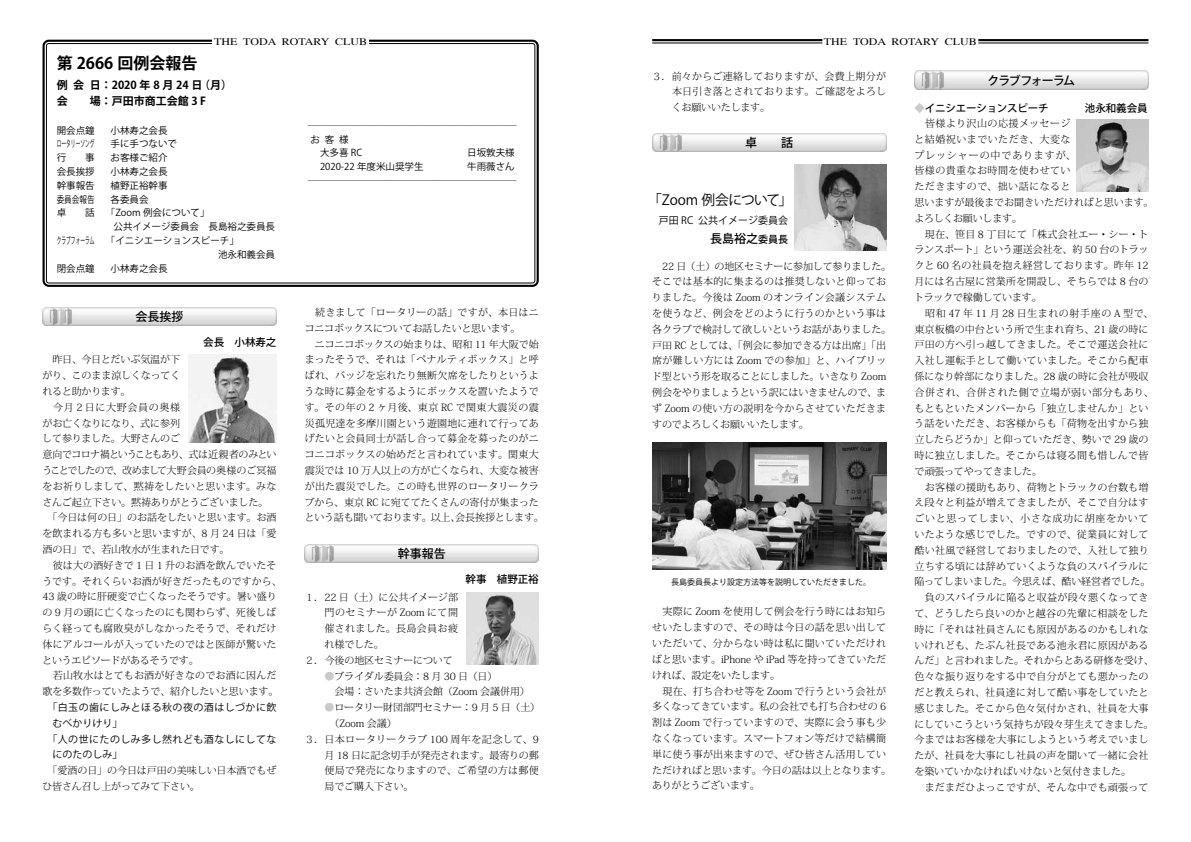
<style>
.page{position:relative;width:1191px;height:842px;background:#fff}
.page>*{position:absolute;margin:0;border:0;box-sizing:border-box;transform-origin:0 0}
.t1{font:700 16px "Koz Go Pro";color:#000}
.t2{font:14px "Koz Go Pro";letter-spacing:-.025em;color:#000}
.t3{font:500 12px "Koz Go Pro";letter-spacing:-.01em;color:#000}
.t4{font:500 12px "Koz Go Pro";letter-spacing:-.105em;color:#000}
.t5{font:700 11px/16.5px "Koz Go Pro";color:#000}
.t6{font:500 10.5px "Koz Go Pro";letter-spacing:-.01em;color:#000}
.t7{font:300 10px/15.8px "Koz Min Pro";letter-spacing:.01em;color:#000}
.t8{font:300 10px/15.8px "Koz Min Pro";letter-spacing:-.01em;color:#000}
.t9{font:10px "Koz Go Pro";letter-spacing:.045em;color:#000}
.t10{font:300 10px "Koz Min Pro";letter-spacing:-.015em;color:#000}
.t11{font:300 10px "Koz Min Pro";letter-spacing:.035em;color:#000}
.t12{font:10px "Times";color:#000;scale:1.2 1}
.t13{font:300 10px "Koz Min Pro";letter-spacing:.04em;color:#000}
.t14{font:10px "Koz Go Pro";color:#000}
.t15{font:9.5px/13.8px "Koz Go Pro";color:#000}
.t16{font:9.5px "Koz Go Pro";color:#000;scale:.5 1}
.t17{font:9.5px "Koz Go Pro";color:#000;scale:.8 1}
.t18{font:8px "Koz Go Pro";color:#000}
.s1{color:#c9caca}
.s2{font-size:10px}
</style>
<div class="page">
<img style="left:914px;top:71px;width:234px;height:18px">
<hr style="left:652px;top:39px;width:170px;height:2px;background:#000">
<hr style="left:652px;top:43px;width:170px;height:1px;background:#000">
<hr style="left:978px;top:39px;width:170px;height:2px;background:#000">
<hr style="left:978px;top:43px;width:170px;height:1px;background:#000">
<div style="left:43px;top:40px;width:496px;height:247px;border:2px solid #000;border-radius:5px"></div>
<div style="left:46px;top:43px;width:489px;height:240px;border:1px solid #000;border-radius:2px"></div>
<div style="left:212px;top:32px;width:157px;height:19px;background:#fff"></div>
<img style="left:189px;top:354px;width:87px;height:88px">
<img style="left:43px;top:307px;width:233px;height:18px">
<img style="left:466px;top:592px;width:73px;height:73px">
<img style="left:305px;top:544px;width:234px;height:19px">
<img style="left:652px;top:133px;width:234px;height:19px">
<img style="left:794px;top:164px;width:92px;height:86px">
<img style="left:1076px;top:119px;width:72px;height:72px">
<img style="left:652px;top:442px;width:234px;height:128px">
<p class="t12" style="left:214px;top:32px;width:129px">THE TODA ROTARY CLUB</p>
<p class="t12" style="left:824px;top:32px;width:129px">THE TODA ROTARY CLUB</p>
<h1 class="t1" style="left:57px;top:53px;width:142px">第 2666 回例会報告</h1>
<p class="t5" style="left:57px;top:77px;width:177px">例会日：2020 年 8 月 24 日（月）会　　場：戸田市商工会館 3 F</p>
<p class="t15" style="left:57px;top:123px;width:39px">開会点鐘</p>
<p class="t15" style="left:111px;top:123px;width:58px">小林寿之会長</p>
<p class="t16" style="left:57px;top:138px;width:77px">ロータリーソング</p>
<p class="t15" style="left:111px;top:137px;width:68px">手に手つないで</p>
<p class="t15" style="left:57px;top:151px;width:39px">行　　事</p>
<p class="t15" style="left:111px;top:151px;width:58px">お客様ご紹介</p>
<p class="t15" style="left:57px;top:165px;width:39px">会長挨拶</p>
<p class="t15" style="left:111px;top:165px;width:58px">小林寿之会長</p>
<p class="t15" style="left:57px;top:179px;width:39px">幹事報告</p>
<p class="t15" style="left:111px;top:179px;width:58px">植野正裕幹事</p>
<p class="t17" style="left:57px;top:193px;width:49px">委員会報告</p>
<p class="t15" style="left:111px;top:192px;width:39px">各委員会</p>
<p class="t15" style="left:57px;top:206px;width:154px">卓　　話 「Zoom 例会について」</p>
<p class="t15" style="left:113px;top:220px;width:163px">公共イメージ委員会　長島裕之委員長</p>
<p class="t16" style="left:57px;top:234px;width:366px">クラブフォーラム 「イニシエーションスピーチ」</p>
<p class="t15" style="left:218px;top:248px;width:58px">池永和義会員</p>
<p class="t15" style="left:57px;top:261px;width:40px">閉会点鐘</p>
<p class="t15" style="left:111px;top:261px;width:58px">小林寿之会長</p>
<p class="t3" style="left:135px;top:309px;width:49px">会長挨拶</p>
<p class="t6" style="left:203px;top:335px;width:75px">会長　小林寿之</p>
<p class="t7" style="left:42px;top:351px;width:241px">　昨日、今日とだいぶ気温が下<br>がり、このまま涼しくなってく<br>れると助かります。<br>　今月 2 日に大野会員の奥様<br>がお亡くなりになり、式に参列<br>して参りました。大野さんのご<br>意向でコロナ禍ということもあり、式は近親者のみということでしたので、改めまして大野会員の奥様のご冥福をお祈りしまして、黙祷をしたいと思います。みなさんご起立下さい。黙祷ありがとうございました。<br>　「今日は何の日」のお話をしたいと思います。お酒を飲まれる方も多いと思いますが、8 月 24 日は「愛酒の日」で、若山牧水が生まれた日です。<br>　彼は大の酒好きで 1 日 1 升のお酒を飲んでいたそうです。それくらいお酒が好きだったものですから、<br>43 歳の時に肝硬変で亡くなったそうです。暑い盛りの 9 月の頭に亡くなったのにも関わらず、死後しばらく経っても腐敗臭がしなかったそうで、それだけ体にアルコールが入っていたのではと医師が驚いたというエピソードがあるそうです。<br>　若山牧水はとてもお酒が好きなのでお酒に因んだ歌を多数作っていたようで、紹介したいと思います。</p>
<p class="t9" style="left:47px;top:701px;width:230px">「白玉の歯にしみとほる秋の夜の酒はしづかに飲</p>
<p class="t9" style="left:52px;top:717px;width:72px">むべかりけり」</p>
<p class="t9" style="left:47px;top:732px;width:230px">「人の世にたのしみ多し然れども酒なしにしてな</p>
<p class="t9" style="left:52px;top:748px;width:72px">にのたのしみ」</p>
<p class="t8" style="left:42px;top:762px;width:235px">　「愛酒の日」の今日は戸田の美味しい日本酒でもぜひ皆さん召し上がってみて下さい。</p>
<p class="t15" style="left:308px;top:119px;width:210px">──────────────────────お客様<br>　大多喜 RC</p>
<p class="t15" style="left:467px;top:146px;width:49px">日坂敦夫様</p>
<p class="t15" style="left:310px;top:160px;width:115px">　2020-22 年度米山奨学生</p>
<p class="t15" style="left:308px;top:160px;width:210px;text-align:right">牛雨薇さん──────────────────────</p>
<p class="t7" style="left:305px;top:304px;width:241px">　続きまして「ロータリーの話」ですが、本日はニコニコボックスについてお話したいと思います。<br>　ニコニコボックスの始まりは、昭和 11 年大阪で始まったそうで、それは「ペナルティボックス」と呼ばれ、バッジを忘れたり無断欠席をしたりというような時に募金をするようにボックスを置いたようです。その年の 2 ヶ月後、東京 RC で関東大震災の震災孤児達を多摩川園という遊園地に連れて行ってあげたいと会員同士が話し合って募金を募ったのがニコニコボックスの始めだと言われています。関東大震災では 10 万人以上の方が亡くなられ、大変な被害が出た震災でした。この時も世界のロータリークラブから、東京 RC に宛ててたくさんの寄付が集まったという話も聞いております。以上、会長挨拶とします。</p>
<p class="t3" style="left:398px;top:546px;width:49px">幹事報告</p>
<p class="t6" style="left:465px;top:573px;width:75px">幹事　植野正裕</p>
<p class="t8" style="left:304px;top:589px;width:155px">１． 22 日（土）に公共イメージ部</p>
<p class="t13" style="left:324px;top:606px;width:135px">門のセミナーが Zoom にて開</p>
<p class="t11" style="left:325px;top:621px;width:135px">催されました。長島会員お疲</p>
<p class="t7" style="left:324px;top:636px;width:61px">れ様でした。</p>
<p class="t10" style="left:304px;top:653px;width:150px">２． 今後の地区セミナーについて</p>
<p class="t8" style="left:324px;top:668px;width:207px"><span class="s1">●</span>ブライダル委員会：8 月 30 日（日）<br>　会場：さいたま共済会館（Zoom 会議併用）</p>
<p class="t10" style="left:324px;top:700px;width:217px"><span class="s1">●</span>ロータリー財団部門セミナー：9 月 5 日（土）</p>
<p class="t7" style="left:325px;top:715px;width:73px">　（Zoom 会議）</p>
<p class="t11" style="left:304px;top:732px;width:236px">３． 日本ロータリークラブ 100 周年を記念して、9</p>
<p class="t8" style="left:325px;top:747px;width:216px">月 18 日に記念切手が発売されます。最寄りの郵</p>
<p class="t7" style="left:325px;top:762px;width:216px">便局で発売になりますので、ご希望の方は郵便</p>
<p class="t10" style="left:325px;top:779px;width:90px">局でご購入下さい。</p>
<p class="t7" style="left:672px;top:68px;width:216px;text-align:justify;text-indent:-20px">３．前々からご連絡しておりますが、会費上期分が本日引き落とされております。ご確認をよろしくお願いいたします。</p>
<p class="t3" style="left:745px;top:135px;width:49px">卓　　話</p>
<h2 class="t2" style="left:648px;top:191px;width:146px">「Zoom 例会について」</h2>
<p class="t14" style="left:659px;top:214px;width:131px">戸田 RC 公共イメージ委員会</p>
<p class="t3" style="left:710px;top:231px;width:79px">長島裕之<span class="s2">委員長</span></p>
<p class="t7" style="left:652px;top:258px;width:241px">　22 日（土）の地区セミナーに参加して参りました。そこでは基本的に集まるのは推奨しないと仰っておりました。今後は Zoom のオンライン会議システムを使うなど、例会をどのように行うのかという事は各クラブで検討して欲しいというお話がありました。戸田 RC としては、「例会に参加できる方は出席」「出席が難しい方には Zoom での参加」と、ハイブリッド型という形を取ることにしました。いきなり Zoom例会をやりましょうという訳にはいきませんので、まず Zoom の使い方の説明を今からさせていただきますのでよろしくお願いいたします。</p>
<p class="t18" style="left:671px;top:577px;width:201px">長島委員長より設定方法等を説明していただきました。</p>
<p class="t7" style="left:652px;top:604px;width:241px">　実際に Zoom を使用して例会を行う時にはお知らせいたしますので、その時は今日の話を思い出していただいて、分からない時は私に聞いていただければと思います。iPhone や iPad 等を持ってきていただければ、設定をいたします。<br>　現在、打ち合わせ等を Zoom で行うという会社が多くなってきています。私の会社でも打ち合わせの 6割は Zoom で行っていますので、実際に会う事も少なくなっています。スマートフォン等だけで結構簡単に使う事が出来ますので、ぜひ皆さん活用していただければと思います。今日の話は以上となります。ありがとうございます。</p>
<p class="t4" style="left:987px;top:73px;width:89px">クラブフォーラム</p>
<p class="t6" style="left:914px;top:101px;width:136px"><span class="s1">◆</span>イニシエーションスピーチ</p>
<p class="t6" style="left:1085px;top:101px;width:64px">池永和義会員</p>
<p class="t7" style="left:914px;top:115px;width:241px">　皆様より沢山の応援メッセージ<br>と結婚祝いまでいただき、大変な<br>プレッシャーの中でありますが、<br>皆様の貴重なお時間を使わせてい<br>ただきますので、拙い話になると<br>思いますが最後までお聞きいただければと思います。よろしくお願いします。<br>　現在、笹目 8 丁目にて「株式会社エー・シー・トランスポート」という運送会社を、約 50 台のトラックと 60 名の社員を抱え経営しております。昨年 12月には名古屋に営業所を開設し、そちらでは 8 台のトラックで稼働しています。<br>　昭和 47 年 11 月 28 日生まれの射手座の A 型で、東京板橋の中台という所で生まれ育ち、21 歳の時に戸田の方へ引っ越してきました。そこで運送会社に入社し運転手として働いていました。そこから配車係になり幹部になりました。28 歳の時に会社が吸収合併され、合併された側で立場が弱い部分もあり、もともといたメンバーから「独立しませんか」という話をいただき、お客様からも「荷物を出すから独立したらどうか」と仰っていただき、勢いで 29 歳の時に独立しました。そこからは寝る間も惜しんで皆で頑張ってやってきました。<br>　お客様の援助もあり、荷物とトラックの台数も増え段々と利益が増えてきましたが、そこで自分はすごいと思ってしまい、小さな成功に胡座をかいていたような感じでした。ですので、従業員に対して酷い社風で経営しておりましたので、入社して独り立ちする頃には辞めていくような負のスパイラルに陥ってしまいました。今思えば、酷い経営者でした。　負のスパイラルに陥ると収益が段々悪くなってきて、どうしたら良いのかと越谷の先輩に相談をした時に「それは社員さんにも原因があるのかもしれないけれども、たぶん社長である池永君に原因があるんだ」と言われました。それからとある研修を受け、色々な振り返りをする中で自分がとても悪かったのだと教えられ、社員達に対して酷い事をしていたと感じました。そこから色々気付かされ、社員を大事にしていこうという気持ちが段々芽生えてきました。今まではお客様を大事にしようという考えでいましたが、社員を大事にし社員の声を聞いて一緒に会社を築いていかなければいけないと気付きました。<br>　まだまだひよっこですが、そんな中でも頑張って</p>
</div>
